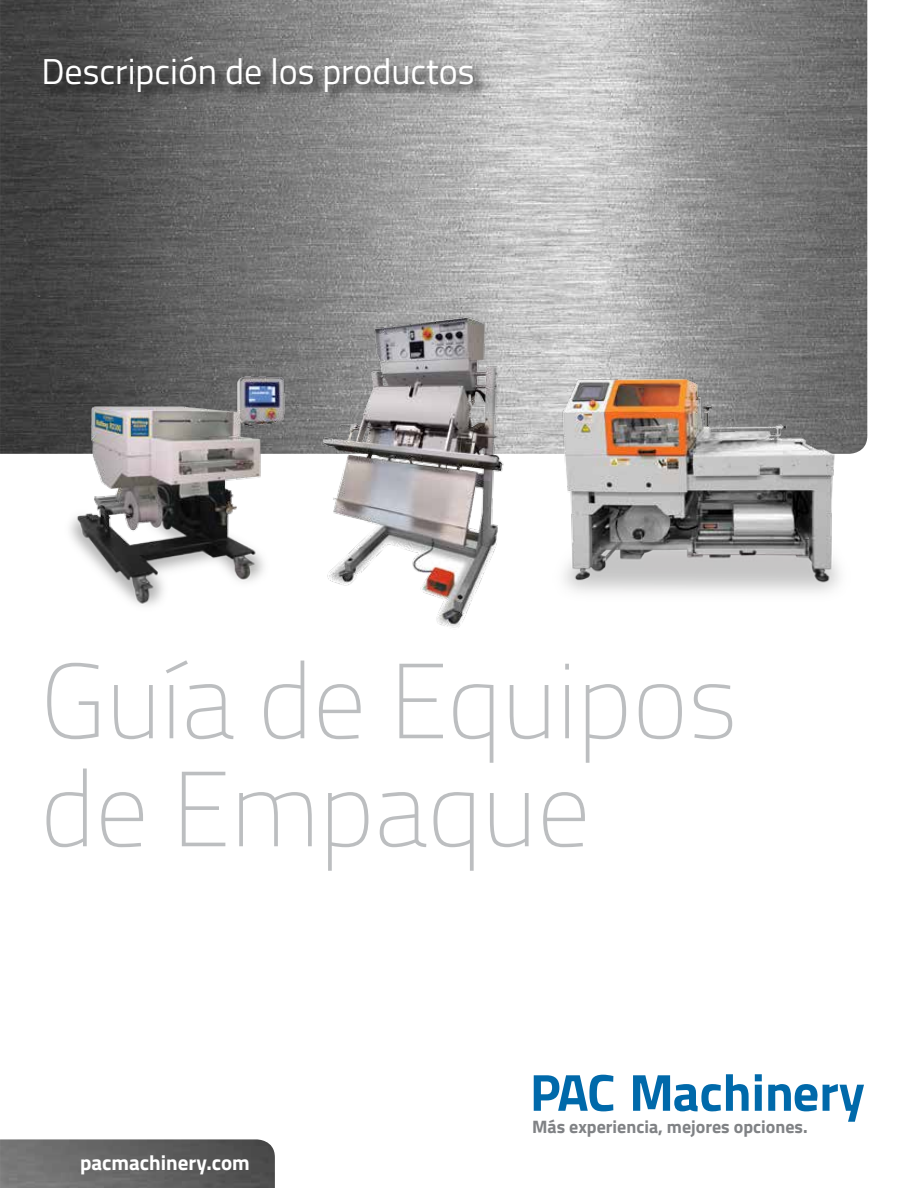
<style>
.page{position:relative;width:918px;height:1188px;background:#fff}
.page>*{position:absolute;margin:0;border:0;box-sizing:border-box;transform-origin:0 0}
.t1{font:100 106.5px/108px "Titillium Web";color:#bcbec0}
.t2{font:36px "Titillium Web";color:#fff}
.t3{font:700 21px "Titillium Web";color:#fff}
.t4{font:700 18px "Titillium Web";color:#808285}
.s1{font-size:37.5px}
</style>
<div class="page">
<img style="left:0;top:0;width:867px;height:454px">
<div style="left:43px;top:56px;width:444px;height:50px;background:#000;opacity:.75"></div>
<img style="left:0;top:1139px;width:275px;height:49px">
<img style="left:542px;top:363px;width:326px;height:230px">
<img style="left:321px;top:308px;width:191px;height:320px">
<img style="left:54px;top:356px;width:234px;height:250px">
<svg style="left:534px;top:1074px;width:330px;height:48px"></svg>
<div style="left:532px;top:1113px;width:291px;height:37px;background:#fff"></div>
<h2 class="t2" style="left:41px;top:45px;width:435px">Descripci<span class="s1">ó</span>n de los productos</h2>
<h1 class="t1" style="left:40px;top:642px;width:699px">Guía de Equipos de Empaque</h1>
<p class="t3" style="left:80px;top:1146px;width:171px">pacmachinery.com</p>
<p class="t4" style="left:532px;top:1113px;width:277px">Más experiencia, mejores opciones.</p>
</div>
